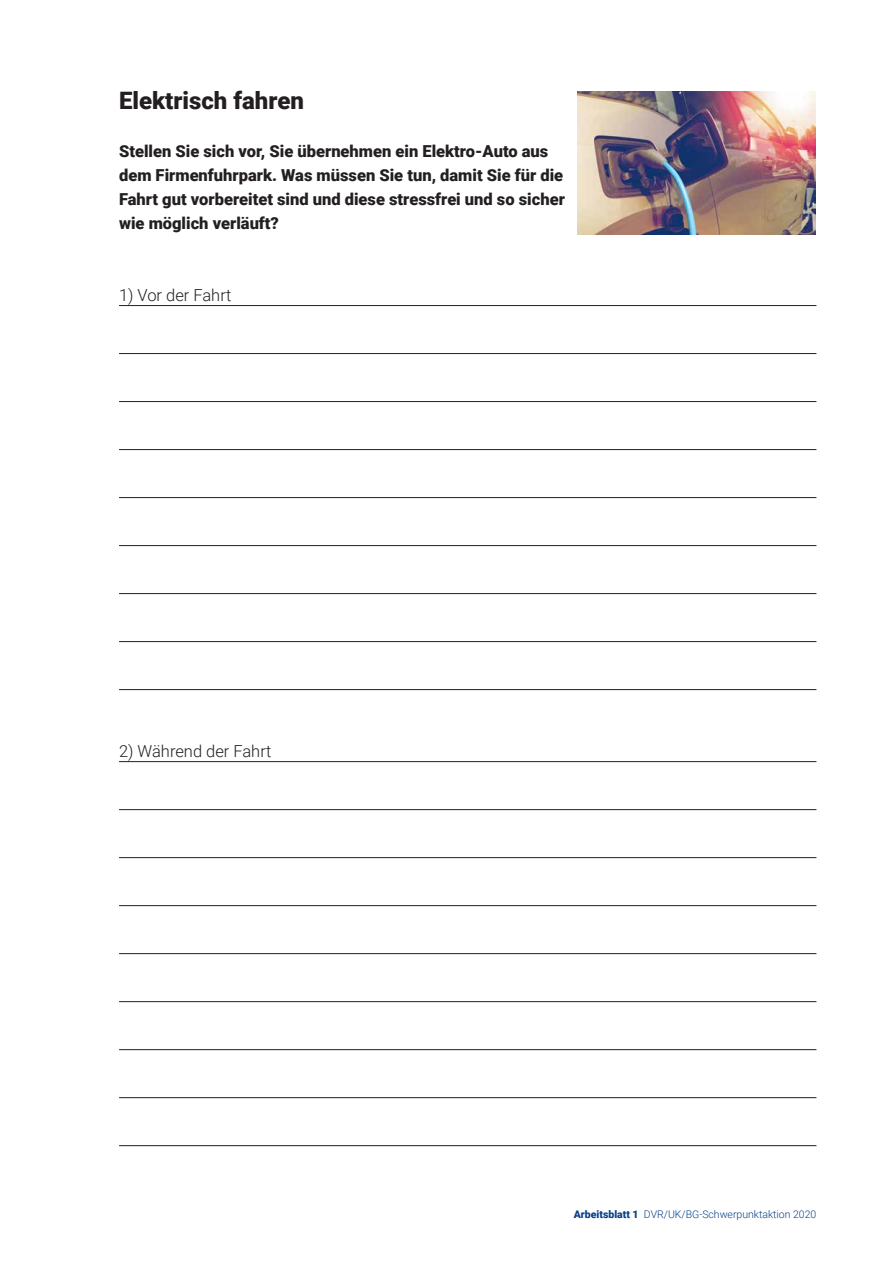
<style>
.page{position:relative;width:893px;height:1263px;background:#fff}
.page>*{position:absolute;margin:0;border:0;box-sizing:border-box;transform-origin:0 0}
.t1{font:900 24px "Roboto";color:#231f20}
.t2{font:900 16.5px/24px "Roboto";color:#231f20}
.t3{font:300 16.5px "Roboto";color:#231f20}
.t4{font:300 10.5px "Roboto";color:#083e89}
.s1{font-weight:900}
</style>
<div class="page">
<hr style="left:119px;top:305px;width:697px;height:1px;background:#231f20">
<hr style="left:119px;top:353px;width:697px;height:1px;background:#231f20">
<hr style="left:119px;top:401px;width:697px;height:1px;background:#231f20">
<hr style="left:119px;top:449px;width:697px;height:1px;background:#231f20">
<hr style="left:119px;top:497px;width:697px;height:1px;background:#231f20">
<hr style="left:119px;top:545px;width:697px;height:1px;background:#231f20">
<hr style="left:119px;top:593px;width:697px;height:1px;background:#231f20">
<hr style="left:119px;top:641px;width:697px;height:1px;background:#231f20">
<hr style="left:119px;top:689px;width:697px;height:1px;background:#231f20">
<hr style="left:119px;top:761px;width:697px;height:1px;background:#231f20">
<hr style="left:119px;top:809px;width:697px;height:1px;background:#231f20">
<hr style="left:119px;top:857px;width:697px;height:1px;background:#231f20">
<hr style="left:119px;top:905px;width:697px;height:1px;background:#231f20">
<hr style="left:119px;top:953px;width:697px;height:1px;background:#231f20">
<hr style="left:119px;top:1001px;width:697px;height:1px;background:#231f20">
<hr style="left:119px;top:1049px;width:697px;height:1px;background:#231f20">
<hr style="left:119px;top:1097px;width:697px;height:1px;background:#231f20">
<hr style="left:119px;top:1145px;width:697px;height:1px;background:#231f20">
<img style="left:578px;top:91px;width:238px;height:143px">
<h1 class="t1" style="left:119px;top:84px;width:186px">Elektrisch fahren</h1>
<p class="t2" style="left:119px;top:139px;width:447px">Stellen Sie sich vor, Sie übernehmen ein Elektro-Auto aus dem Firmenfuhrpark. Was müssen Sie tun, damit Sie für die Fahrt gut vorbereitet sind und diese stressfrei und so sicher wie möglich verläuft?</p>
<p class="t3" style="left:119px;top:284px;width:114px">1) Vor der Fahrt</p>
<p class="t3" style="left:119px;top:740px;width:154px">2) Während der Fahrt</p>
<p class="t4" style="left:574px;top:1207px;width:244px"><span class="s1">Arbeitsblatt 1</span> DVR/UK/BG-Schwerpunktaktion 2020</p>
</div>
